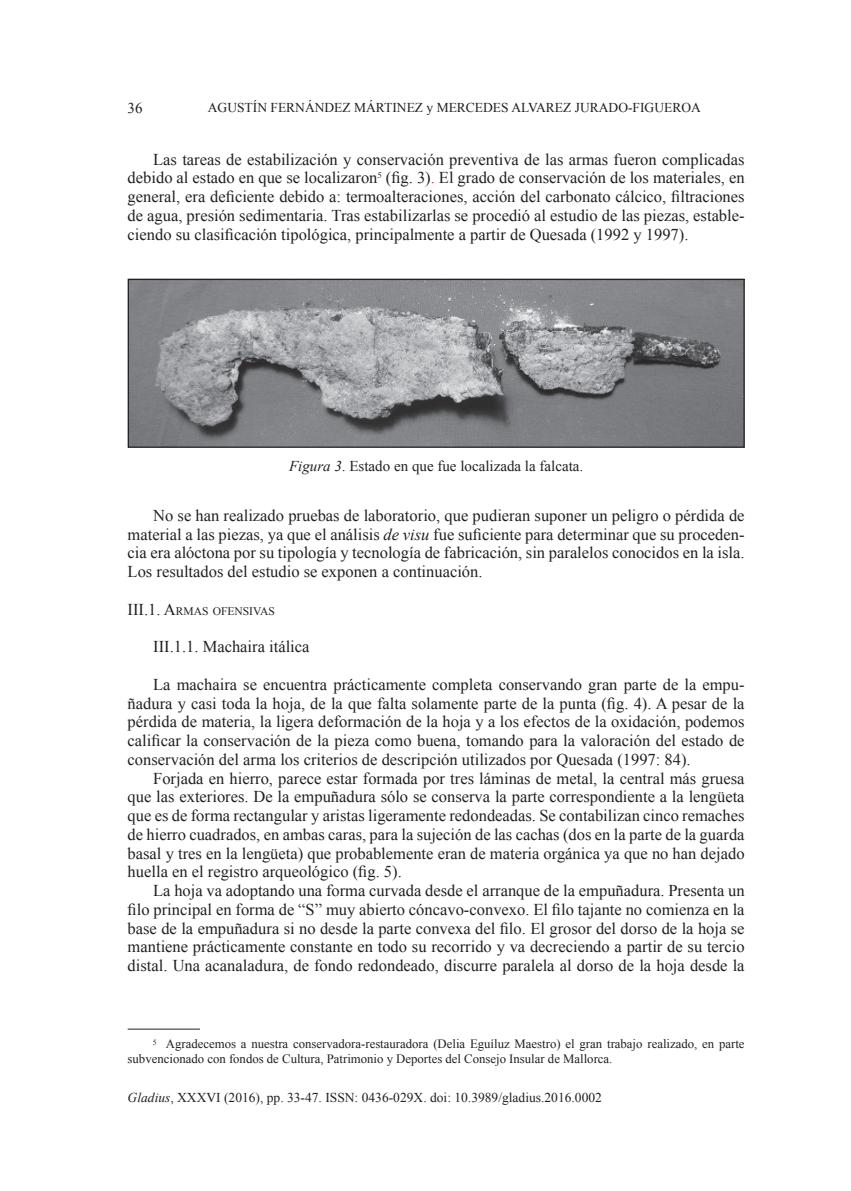
<style>
.page{position:relative;width:851px;height:1191px;background:#fff}
.page>*{position:absolute;margin:0;border:0;box-sizing:border-box;transform-origin:0 0}
.t1{font:16.5px/18.8px "Times New Roman";color:#231f20;text-align:justify}
.t2{font:15px "Times New Roman";color:#231f20}
.t3{font:13.5px "Times New Roman";color:#231f20}
.t4{font:12.75px/15px "Times New Roman";color:#231f20}
.t5{font:11.55px "Times New Roman";color:#231f20}
.s1{color:#ee2f2a}
.s2{font-style:italic}
.s3{font-size:16.5px}
</style>
<div class="page">
<hr style="left:128px;top:1028px;width:72px;height:1px;background:#231f20">
<img style="left:130px;top:281px;width:612px;height:165px">
<div style="left:128px;top:279px;width:616px;height:169px;border:1px solid #231f20"></div>
<p class="t2" style="left:128px;top:98px;width:16px">36</p>
<p class="t3" style="left:208px;top:98px;width:494px">AGUSTÍN FERNÁNDEZ MÁRTINEZ y MERCEDES ALVAREZ JURADO-FIGUEROA</p>
<p class="t1" style="left:128px;top:149px;width:618px;text-indent:26px">Las tareas de estabilización y conservación preventiva de las armas fueron complicadas debido al estado en que se localizaron<sup>5</sup> (fig. 3)<span class="s1">.</span> El grado de conservación de los materiales, en general, era deficiente debido a: termoalteraciones, acción del carbonato cálcico, filtraciones de agua, presión sedimentaria. Tras estabilizarlas se procedió al estudio de las piezas, estable&shy;ciendo su clasificación tipológica, principalmente a partir de Quesada (1992 y 1997).</p>
<p class="t2" style="left:289px;top:456px;width:296px"><span class="s2">Figura 3</span>. Estado en que fue localizada la falcata.</p>
<p class="t1" style="left:128px;top:506px;width:618px;text-indent:26px">No se han realizado pruebas de laboratorio, que pudieran suponer un peligro o pérdida de material a las piezas, ya que el análisis <span class="s2">de visu</span> fue suficiente para determinar que su proceden&shy;cia era alóctona por su tipología y tecnología de fabricación, sin paralelos conocidos en la isla.<br>Los resultados del estudio se exponen a continuación.</p>
<p class="t5" style="left:128px;top:603px;width:149px"><span class="s3">III.1. A</span>RMAS OFENSIVAS</p>
<p class="t1" style="left:153px;top:637px;width:158px">III.1.1. Machaira itálica</p>
<p class="t1" style="left:128px;top:674px;width:618px;text-indent:26px">La machaira se encuentra prácticamente completa conservando gran parte de la empu&shy;ñadura y casi toda la hoja, de la que falta solamente parte de la punta (fig. 4). A pesar de la pérdida de materia, la ligera deformación de la hoja y a los efectos de la oxidación, podemos calificar la conservación de la pieza como buena, tomando para la valoración del estado de conservación del arma los criterios de descripción utilizados por Quesada (1997: 84).</p>
<p class="t1" style="left:128px;top:768px;width:618px;text-indent:26px">Forjada en hierro, parece estar formada por tres láminas de metal, la central más gruesa que las exteriores. De la empuñadura sólo se conserva la parte correspondiente a la lengüeta que es de forma rectangular y aristas ligeramente redondeadas. Se contabilizan cinco remaches de hierro cuadrados, en ambas caras, para la sujeción de las cachas (dos en la parte de la guarda basal y tres en la lengüeta) que probablemente eran de materia orgánica ya que no han dejado huella en el registro arqueológico (fig. 5).</p>
<p class="t1" style="left:128px;top:881px;width:618px;text-indent:26px">La hoja va adoptando una forma curvada desde el arranque de la empuñadura. Presenta un filo principal en forma de “S” muy abierto cóncavo-convexo. El filo tajante no comienza en la base de la empuñadura si no desde la parte convexa del filo. El grosor del dorso de la hoja se mantiene prácticamente constante en todo su recorrido y va decreciendo a partir de su tercio distal. Una acanaladura, de fondo redondeado, discurre paralela al dorso de la hoja desde la</p>
<p class="t4" style="left:128px;top:1036px;width:618px;text-indent:25px"><sup>5</sup> Agradecemos a nuestra conservadora-restauradora (Delia Eguíluz Maestro) el gran trabajo realizado, en parte subvencionado con fondos de Cultura, Patrimonio y Deportes del Consejo Insular de Mallorca.</p>
<p class="t3" style="left:128px;top:1088px;width:475px"><span class="s2">Gladius</span>, XXXVI (2016), pp. 33-47. ISSN: 0436-029X. doi: 10.3989/gladius.2016.0002</p>
</div>
